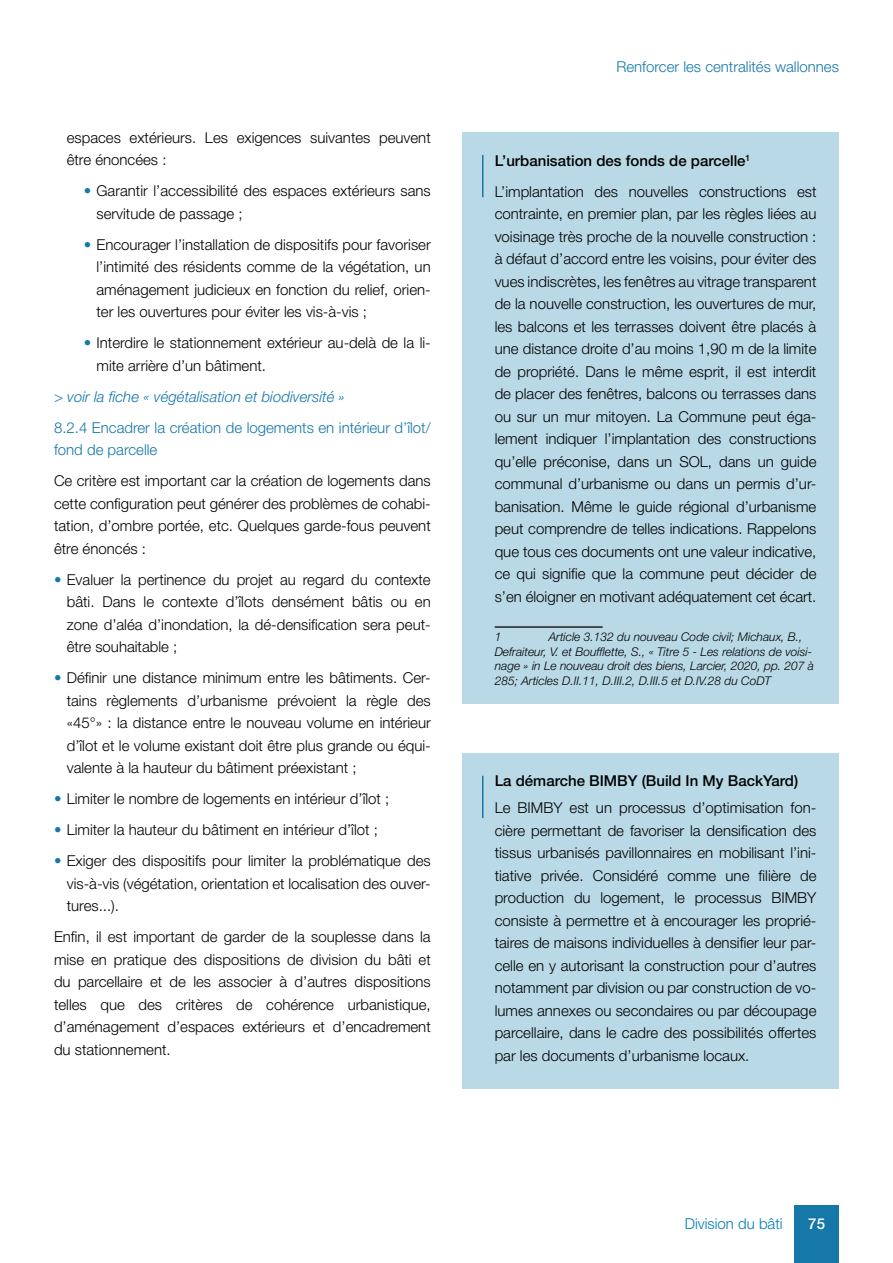
<style>
.page{position:relative;width:893px;height:1263px;background:#fff}
.page>*{position:absolute;margin:0;border:0;box-sizing:border-box;transform-origin:0 0}
.Titre_du_tableau{font:300 15px/22.5px "Helvetica Neue LT Pro";color:#010101;text-align:justify}
.Texte_de_base{font:300 15px/22.5px "Helvetica Neue LT Pro";color:#010101;text-align:justify}
.Titre_encadré{font:300 15px/22.5px "Helvetica Neue LT Pro";color:#010101;text-align:justify}
.Titre_encadré-2{font:300 15px/22.5px "Helvetica Neue LT Pro";color:#1677a9}
.Texte{font:italic 300 15px "Helvetica Neue LT Pro";color:#1677a9}
.Titre_de_l_encadré{font:500 15px "Helvetica Neue LT Pro";color:#010101}
.Titre_du_tableau-2{font:500 15px "Helvetica Neue LT Pro";color:#010101}
.t1{font:300 15px "Helvetica Neue LT Pro";color:#007db1}
.t2{font:500 15px "Helvetica Neue LT Pro";color:#fff}
.t3{font:italic 300 12px/14.4px "Helvetica Neue LT Pro";color:#010101}
.s1{color:#1677a9}
</style>
<div class="page">
<div style="left:794px;top:1206px;width:45px;height:57px;background:#1677a9"></div>
<div style="left:462px;top:753px;width:377px;height:336px;background:#b9d9e6"></div>
<hr style="left:482px;top:776px;width:1px;height:42px;background:#1677a9">
<div style="left:462px;top:132px;width:377px;height:572px;background:#b9d9e6"></div>
<hr style="left:482px;top:155px;width:1px;height:42px;background:#1677a9">
<hr style="left:495px;top:626px;width:108px;height:2px;background:#231f20">
<p class="Titre_du_tableau" style="left:67px;top:126px;width:366px">espaces extérieurs. Les exigences suivantes peuvent être énoncées :</p>
<p class="Titre_du_tableau" style="left:97px;top:179px;width:336px;text-indent:-13px"><span class="s1">•</span> Garantir l’accessibilité des espaces extérieurs sans servitude de passage ;</p>
<p class="Titre_du_tableau" style="left:97px;top:233px;width:336px;text-indent:-13px"><span class="s1">•</span> Encourager l’installation de dispositifs pour favoriser l’intimité des résidents comme de la végétation, un aménagement judicieux en fonction du relief, orien&shy;ter les ouvertures pour éviter les vis-à-vis ;</p>
<p class="Titre_du_tableau" style="left:97px;top:331px;width:336px;text-indent:-13px"><span class="s1">•</span> Interdire le stationnement extérieur au-delà de la li&shy;mite arrière d’un bâtiment.</p>
<p class="Texte" style="left:54px;top:387px;width:293px">&gt; voir la fiche « végétalisation et biodiversité »</p>
<p class="Titre_encadré-2" style="left:54px;top:416px;width:378px">8.2.4 Encadrer la création de logements en intérieur d’îlot/ fond de parcelle</p>
<p class="Titre_encadré" style="left:54px;top:469px;width:378px">Ce critère est important car la création de logements dans cette configuration peut générer des problèmes de cohabi&shy;tation, d’ombre portée, etc. Quelques garde-fous peuvent être énoncés :</p>
<p class="Titre_du_tableau" style="left:67px;top:568px;width:366px;text-indent:-13px"><span class="s1">•</span> Evaluer la pertinence du projet au regard du contexte bâti. Dans le contexte d’îlots densément bâtis ou en zone d’aléa d’inondation, la dé-densification sera peut&shy;être souhaitable ;</p>
<p class="Titre_du_tableau" style="left:67px;top:666px;width:366px;text-indent:-13px"><span class="s1">•</span> Définir une distance minimum entre les bâtiments. Cer&shy;tains règlements d’urbanisme prévoient la règle des «45°» : la distance entre le nouveau volume en intérieur d’îlot et le volume existant doit être plus grande ou équi&shy;valente à la hauteur du bâtiment préexistant ;</p>
<p class="Titre_du_tableau" style="left:54px;top:787px;width:337px"><span class="s1">•</span> Limiter le nombre de logements en intérieur d’îlot ;</p>
<p class="Titre_du_tableau" style="left:54px;top:818px;width:325px"><span class="s1">•</span> Limiter la hauteur du bâtiment en intérieur d’îlot ;</p>
<p class="Titre_du_tableau" style="left:67px;top:849px;width:366px;text-indent:-13px"><span class="s1">•</span> Exiger des dispositifs pour limiter la problématique des vis-à-vis (végétation, orientation et localisation des ouver&shy;tures...).</p>
<p class="Texte_de_base" style="left:54px;top:925px;width:378px">Enfin, il est important de garder de la souplesse dans la mise en pratique des dispositions de division du bâti et du parcellaire et de les associer à d’autres dispositions telles que des critères de cohérence urbanistique, d’aménagement d’espaces extérieurs et d’encadrement du stationnement.</p>
<p class="Titre_encadré-2" style="left:616px;top:55px;width:224px">Renforcer les centralités wallonnes</p>
<p class="Titre_du_tableau-2" style="left:495px;top:151px;width:257px">L’urbanisation des fonds de parcelle<sup>1</sup></p>
<p class="Titre_du_tableau" style="left:495px;top:180px;width:323px">L’implantation des nouvelles constructions est contrainte, en premier plan, par les règles liées au voisinage très proche de la nouvelle construction : à défaut d’accord entre les voisins, pour éviter des vues indiscrètes, les fenêtres au vitrage transparent de la nouvelle construction, les ouvertures de mur, les balcons et les terrasses doivent être placés à une distance droite d’au moins 1,90 m de la limite de propriété. Dans le même esprit, il est interdit de placer des fenêtres, balcons ou terrasses dans ou sur un mur mitoyen. La Commune peut éga&shy;lement indiquer l’implantation des constructions qu’elle préconise, dans un SOL, dans un guide communal d’urbanisme ou dans un permis d’ur&shy;banisation. Même le guide régional d’urbanisme peut comprendre de telles indications. Rappelons que tous ces documents ont une valeur indicative, ce qui signifie que la commune peut décider de s’en éloigner en motivant adéquatement cet écart.</p>
<p class="t3" style="left:495px;top:630px;width:8px">1</p>
<p class="t3" style="left:495px;top:630px;width:321px;text-indent:54px">Article 3.132 du nouveau Code civil; Michaux, B., Defraiteur, V. et Boufflette, S., « Titre 5 - Les relations de voisi&shy;nage » in Le nouveau droit des biens, Larcier, 2020, pp. 207 à 285; Articles D.II.11, D.III.2, D.III.5 et D.IV.28 du CoDT</p>
<p class="Titre_de_l_encadré" style="left:495px;top:772px;width:305px">La démarche BIMBY (Build In My BackYard)</p>
<p class="Titre_du_tableau" style="left:495px;top:796px;width:323px">Le BIMBY est un processus d’optimisation fon&shy;cière permettant de favoriser la densification des tissus urbanisés pavillonnaires en mobilisant l’ini&shy;tiative privée. Considéré comme une filière de production du logement, le processus BIMBY consiste à permettre et à encourager les proprié&shy;taires de maisons individuelles à densifier leur par&shy;celle en y autorisant la construction pour d’autres notamment par division ou par construction de vo&shy;lumes annexes ou secondaires ou par découpage parcellaire, dans le cadre des possibilités offertes par les documents d’urbanisme locaux.</p>
<p class="t1" style="left:685px;top:1214px;width:99px">Division du bâti</p>
<p class="t2" style="left:808px;top:1215px;width:18px">75</p>
</div>
